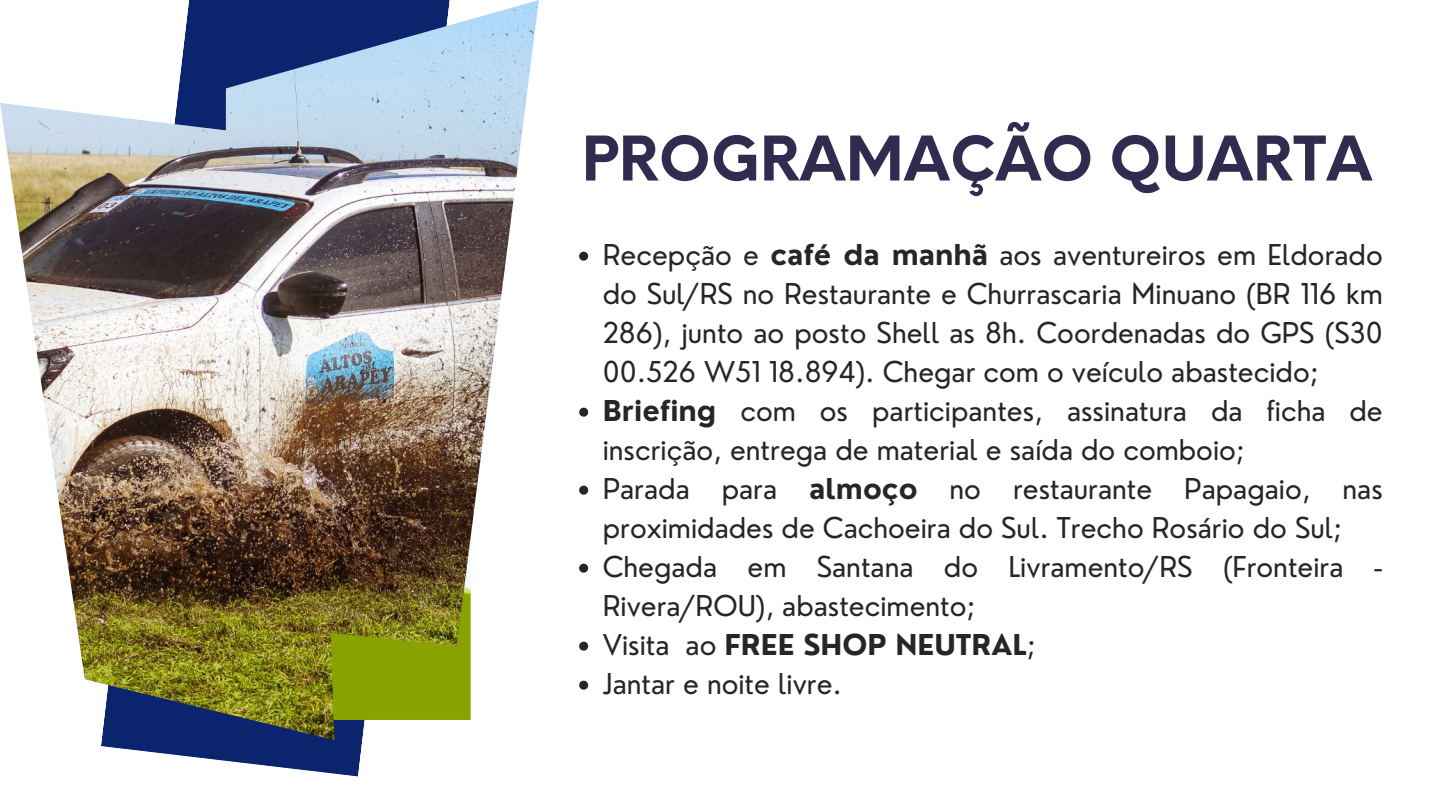
<style>
.page{position:relative;width:1440px;height:810px;background:#fff}
.page>*{position:absolute;margin:0;border:0;box-sizing:border-box;transform-origin:0 0}
.t1{font:700 60px "Neue Einstellung";color:#312b50}
.t2{font:28px/39px "Nourd";color:#262626}
.t3{font:700 28px "Nourd";color:#262626}
.s1{font-weight:700}
.s2{font-weight:400}
</style>
<div class="page">
<svg style="left:101px;top:740px;width:261px;height:36px;fill:#0a256d"></svg>
<svg style="left:579px;top:252px;width:9px;height:9px"></svg>
<svg style="left:579px;top:408px;width:9px;height:9px"></svg>
<svg style="left:579px;top:486px;width:9px;height:9px"></svg>
<svg style="left:579px;top:564px;width:9px;height:9px"></svg>
<svg style="left:579px;top:642px;width:9px;height:9px"></svg>
<svg style="left:579px;top:681px;width:9px;height:9px"></svg>
<img style="left:0;top:0;width:539px;height:740px">
<p class="t1" style="left:582px;top:104px;width:792px">PROGRAMAÇÃO QUARTA</p>
<h1 class="t2" style="left:603px;top:235px;width:782px;text-align:justify">Recepção e <span class="s1">café da manhã</span> aos aventureiros em Eldorado do Sul/RS no Restaurante e Churrascaria Minuano (BR 116 km 286), junto ao posto Shell as 8h. Coordenadas do GPS (S30<br>00.526 W51 18.894). Chegar com o veículo abastecido;</h1>
<p class="t2" style="left:603px;top:391px;width:782px"><span class="s1">Briefing</span> com os participantes, assinatura da ficha de inscrição, entrega de material e saída do comboio;</p>
<p class="t2" style="left:603px;top:469px;width:782px">Parada para <span class="s1">almoço</span> no restaurante Papagaio, nas proximidades de Cachoeira do Sul. Trecho Rosário do Sul;</p>
<p class="t2" style="left:603px;top:547px;width:782px">Chegada em Santana do Livramento/RS (Fronteira -<br>Rivera/ROU), abastecimento;</p>
<p class="t3" style="left:603px;top:627px;width:434px"><span class="s2">Visita ao</span> FREE SHOP NEUTRAL<span class="s2">;</span></p>
<p class="t2" style="left:603px;top:664px;width:241px">Jantar e noite livre.</p>
</div>
